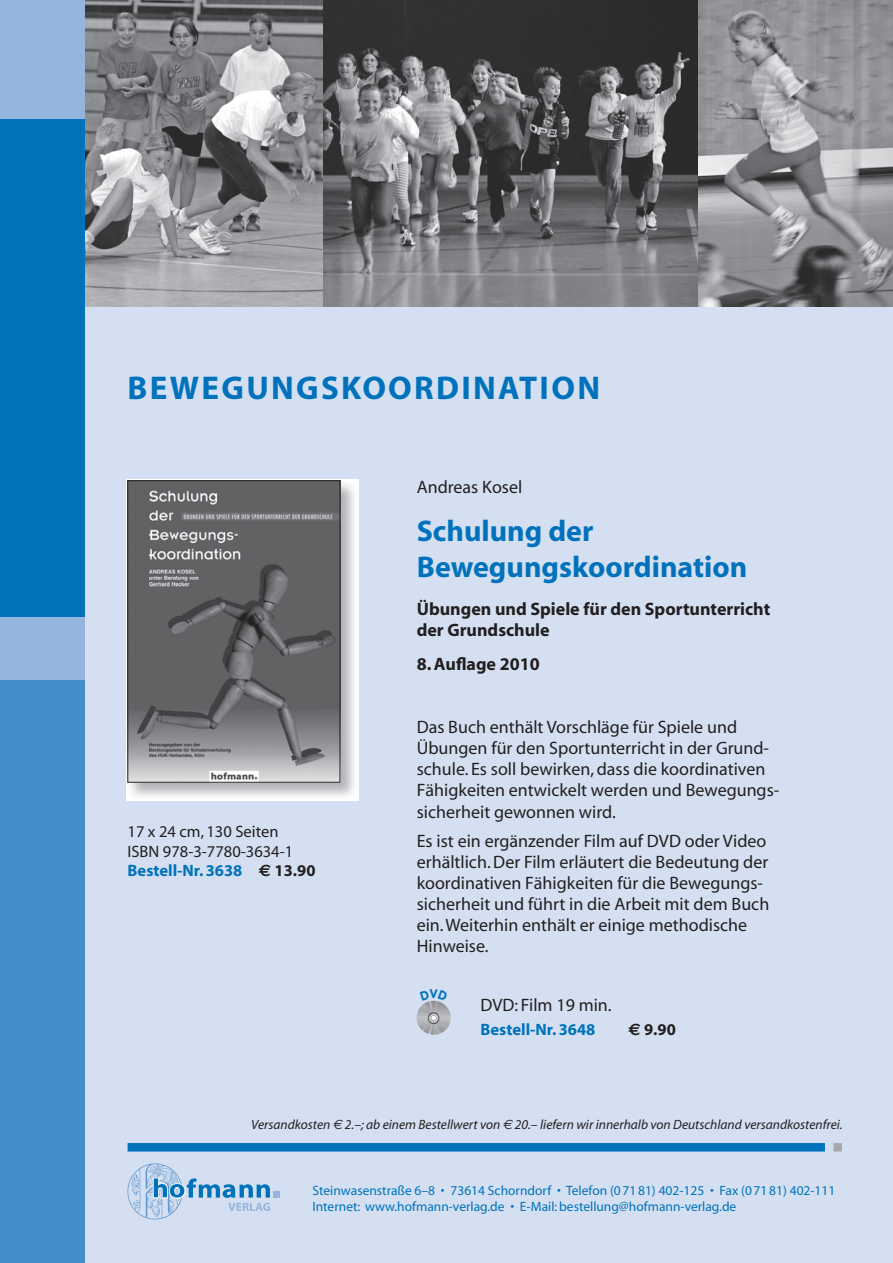
<style>
.page{position:relative;width:893px;height:1263px;background:#d4e0f1}
.page>*{position:absolute;margin:0;border:0;box-sizing:border-box;transform-origin:0 0}
.t1{font:700 33px "Myriad";letter-spacing:.07em;color:#0072bc}
.t2{font:700 30px/36px "Myriad";color:#0072bc}
.t3{font:18px/21px "Myriad";color:#231f20}
.t4{font:700 18px/21px "Myriad";color:#231f20}
.t5{font:16.5px/19.5px "Myriad";color:#231f20}
.t6{font:700 16.5px "Myriad";color:#0072bc}
.t7{font:700 16.5px "Myriad";color:#231f20}
.t8{font:13.5px/16.5px "Myriad";color:#0072bc}
.t9{font:italic 13.5px "Myriad";color:#231f20}
.s1{font-weight:700;color:#0072bc}
.s2{font-family:"Euro Sans";font-weight:700}
.s3{font-weight:700}
.s4{font-family:"Euro Sans"}
</style>
<div class="page">
<img style="left:128px;top:1164px;width:51px;height:55px">
<div style="left:273px;top:1191px;width:7px;height:6px;background:#95b5de"></div>
<svg style="left:152px;top:1177px;width:118px;height:34px"></svg>
<div style="left:128px;top:1143px;width:697px;height:8px;background:#0072bc"></div>
<div style="left:833px;top:1143px;width:9px;height:8px;background:#a8a9ad"></div>
<img style="left:85px;top:0;width:238px;height:306px">
<img style="left:697px;top:0;width:196px;height:306px">
<img style="left:323px;top:0;width:374px;height:306px">
<div style="left:0;top:0;width:85px;height:680px;background:#95b5de"></div>
<div style="left:0;top:119px;width:85px;height:498px;background:#0072bc"></div>
<div style="left:0;top:680px;width:85px;height:583px;background:#448dcb"></div>
<img style="left:417px;top:1001px;width:34px;height:34px">
<svg style="left:432px;top:1016px;width:4px;height:4px"></svg>
<img style="left:127px;top:480px;width:231px;height:320px">
<img style="left:130px;top:482px;width:208px;height:298px">
<div style="left:128px;top:480px;width:212px;height:302px;border:1px solid #231f20"></div>
<p class="t1" style="left:128px;top:371px;width:474px">BEWEGUNGSKOORDINATION</p>
<p class="t5" style="left:128px;top:823px;width:189px">17 x 24 cm, 130 Seiten<br>ISBN 978-3-7780-3634-1<br><span class="s1">Bestell-Nr. 3638</span> <span class="s2">E</span> <span class="s3">13.90</span></p>
<p class="t3" style="left:417px;top:477px;width:107px">Andreas Kosel</p>
<p class="t2" style="left:417px;top:514px;width:332px">Schulung der<br>Bewegungskoordination</p>
<p class="t4" style="left:417px;top:599px;width:355px">Übungen und Spiele für den Sportunterricht der Grundschule</p>
<p class="t4" style="left:417px;top:654px;width:124px">8. Auflage 2010</p>
<p class="t3" style="left:417px;top:718px;width:364px">Das Buch enthält Vorschläge für Spiele und Übungen für den Sportunterricht in der Grund&shy;schule. Es soll bewirken, dass die koordinativen Fähigkeiten entwickelt werden und Bewegungs&shy;sicherheit gewonnen wird.</p>
<p class="t3" style="left:417px;top:831px;width:354px">Es ist ein ergänzender Film auf DVD oder Video erhältlich. Der Film erläutert die Bedeutung der koordinativen Fähigkeiten für die Bewegungs&shy;sicherheit und führt in die Arbeit mit dem Buch ein. Weiterhin enthält er einige methodische Hinweise.</p>
<p class="t3" style="left:480px;top:995px;width:133px">DVD: Film 19 min.</p>
<p class="t6" style="left:480px;top:1021px;width:116px">Bestell-Nr. 3648</p>
<p class="t7" style="left:628px;top:1021px;width:49px"><span class="s4">E</span> 9.90</p>
<p class="t9" style="left:251px;top:1117px;width:593px">Versandkosten <span class="s4">E</span> 2.–; ab einem Bestellwert von <span class="s4">E</span> 20.– liefern wir innerhalb von Deutschland versandkostenfrei.</p>
<p class="t8" style="left:313px;top:1182px;width:524px">Steinwasenstraße 6–8 • 73614 Schorndorf • Telefon (0 71 81) 402-125 • Fax (0 71 81) 402-111<br>Internet: www.hofmann-verlag.de • E-Mail: bestellung@hofmann-verlag.de</p>
</div>
